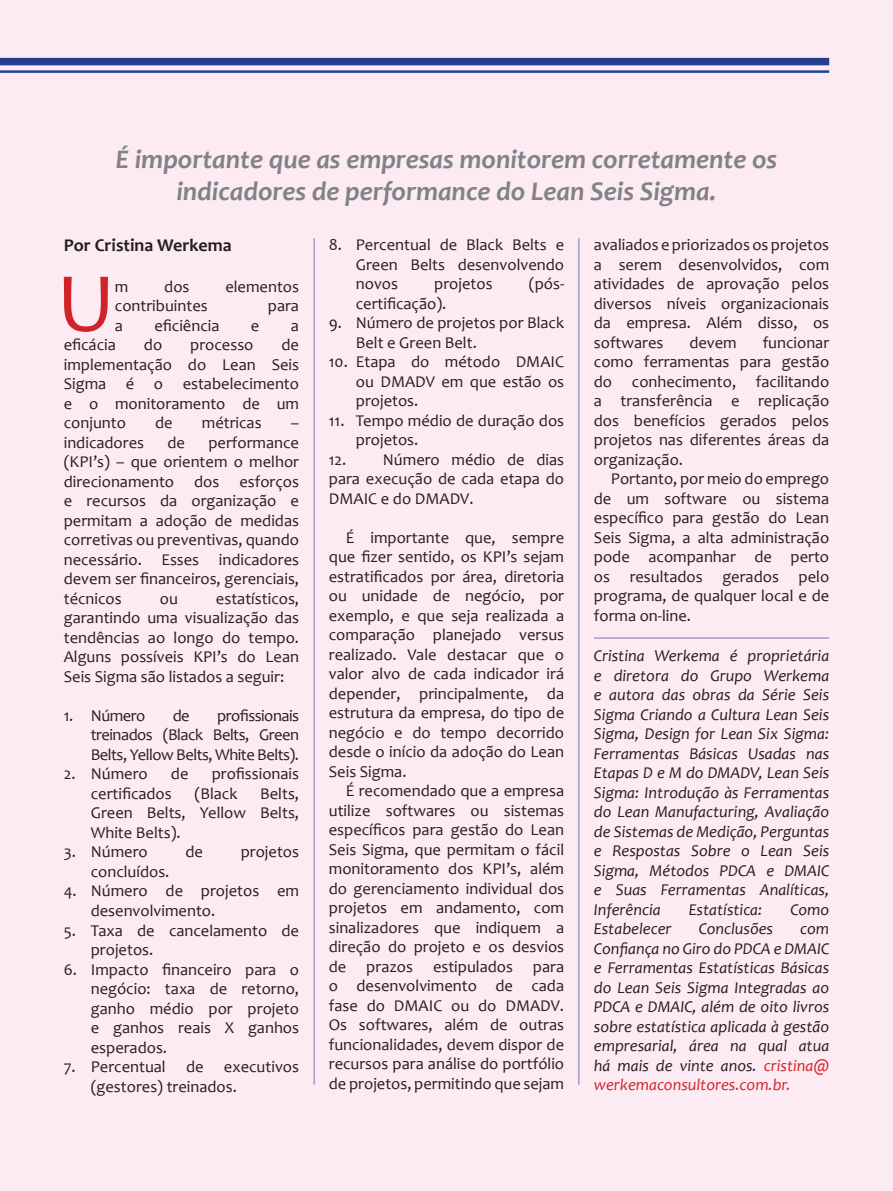
<style>
.page{position:relative;width:893px;height:1191px;background:#fdebf3}
.page>*{position:absolute;margin:0;border:0;box-sizing:border-box;transform-origin:0 0}
.t1{font:84.9px "Candara";color:#d1232a}
.t2{font:italic 700 27px/31.5px "Candara";color:#808285;text-align:center}
.t3{font:700 18px "Candara";color:#231f20}
.t4{font:16.5px/19.5px "Candara";color:#231f20;text-align:justify}
.t5{font:italic 16.5px/19.5px "Candara";color:#231f20;text-align:justify}
.s1{color:#d1232a}
</style>
<div class="page">
<div style="left:0;top:58px;width:829px;height:7px;background:#253f8e"></div>
<hr style="left:0;top:70px;width:829px;height:3px;background:#253f8e">
<hr style="left:314px;top:238px;width:1px;height:846px;background:#7477b0">
<hr style="left:579px;top:238px;width:1px;height:846px;background:#7477b0">
<hr style="left:594px;top:638px;width:235px;height:1px;background:#7477b0">
<p class="t2" style="left:116px;top:144px;width:663px">É importante que as empresas monitorem corretamente os indicadores de performance do Lean Seis Sigma.</p>
<p class="t3" style="left:64px;top:234px;width:169px">Por Cristina Werkema</p>
<p class="t1" style="left:57px;top:250px;width:60px">U</p>
<p class="t4" style="left:115px;top:276px;width:15px">m</p>
<p class="t4" style="left:164px;top:276px;width:27px">dos</p>
<p class="t4" style="left:225px;top:276px;width:75px">elementos</p>
<p class="t4" style="left:356px;top:235px;width:210px;text-indent:-27px">8. Percentual de Black Belts e Green Belts desenvolvendo novos</p>
<p class="t4" style="left:594px;top:235px;width:237px">avaliados e priorizados os projetos a serem desenvolvidos, com atividades de aprovação pelos diversos níveis organizacionais da empresa. Além disso, os softwares</p>
<p class="t4" style="left:434px;top:274px;width:60px">projetos</p>
<p class="t4" style="left:529px;top:274px;width:37px">(pós-</p>
<p class="t4" style="left:356px;top:293px;width:92px">certificação).</p>
<p class="t4" style="left:356px;top:313px;width:210px;text-indent:-27px">9. Número de projetos por Black<br>Belt e Green Belt.</p>
<p class="t4" style="left:356px;top:352px;width:210px;text-indent:-27px">10. Etapa do método DMAIC ou DMADV em que estão os projetos.</p>
<p class="t4" style="left:356px;top:410px;width:210px;text-indent:-27px">11. Tempo médio de duração dos projetos.</p>
<p class="t4" style="left:329px;top:449px;width:237px">12. Número médio de dias para execução de cada etapa do DMAIC e do DMADV.</p>
<p class="t4" style="left:329px;top:527px;width:237px;text-indent:17px">É importante que, sempre que fizer sentido, os KPI’s sejam estratificados por área, diretoria ou unidade de negócio, por exemplo, e que seja realizada a comparação planejado versus realizado. Vale destacar que o valor alvo de cada indicador irá depender, principalmente, da estrutura da empresa, do tipo de negócio e do tempo decorrido desde o início da adoção do Lean Seis Sigma.</p>
<p class="t4" style="left:329px;top:781px;width:237px;text-indent:17px">É recomendado que a empresa utilize softwares ou sistemas específicos para gestão do Lean Seis Sigma, que permitam o fácil monitoramento dos KPI’s, além do gerenciamento individual dos projetos em andamento, com sinalizadores que indiquem a direção do projeto e os desvios de prazos estipulados para o desenvolvimento de cada fase do DMAIC ou do DMADV.<br>Os softwares, além de outras funcionalidades, devem dispor de recursos para análise do portfólio de projetos, permitindo que sejam</p>
<p class="t4" style="left:115px;top:296px;width:94px">contribuintes</p>
<p class="t4" style="left:268px;top:296px;width:33px">para</p>
<p class="t4" style="left:115px;top:315px;width:10px">a</p>
<p class="t4" style="left:154px;top:315px;width:67px">eficiência</p>
<p class="t4" style="left:251px;top:315px;width:10px">e</p>
<p class="t4" style="left:291px;top:315px;width:10px">a</p>
<p class="t4" style="left:594px;top:332px;width:237px;text-indent:169px">funcionar como ferramentas para gestão do conhecimento, facilitando a transferência e replicação dos benefícios gerados pelos projetos nas diferentes áreas da organização.</p>
<p class="t4" style="left:594px;top:469px;width:237px;text-indent:17px">Portanto, por meio do emprego de um software ou sistema específico para gestão do Lean Seis Sigma, a alta administração pode acompanhar de perto os resultados gerados pelo programa, de qualquer local e de forma on-line.</p>
<p class="t5" style="left:594px;top:646px;width:237px">Cristina Werkema é proprietária e diretora do Grupo Werkema e autora das obras da Série Seis Sigma Criando a Cultura Lean Seis Sigma, Design for Lean Six Sigma:<br>Ferramentas Básicas Usadas nas Etapas D e M do DMADV, Lean Seis Sigma: Introdução às Ferramentas do Lean Manufacturing, Avaliação de Sistemas de Medição, Perguntas e Respostas Sobre o Lean Seis Sigma, Métodos PDCA e DMAIC e Suas Ferramentas Analíticas, Inferência</p>
<p class="t4" style="left:689px;top:332px;width:49px">devem</p>
<p class="t4" style="left:64px;top:335px;width:54px">eficácia</p>
<p class="t4" style="left:144px;top:335px;width:20px">do</p>
<p class="t4" style="left:190px;top:335px;width:65px">processo</p>
<p class="t4" style="left:64px;top:335px;width:237px;text-indent:218px">de implementação do Lean Seis Sigma é o estabelecimento e o monitoramento de um conjunto</p>
<p class="t4" style="left:155px;top:413px;width:19px">de</p>
<p class="t4" style="left:202px;top:413px;width:61px">métricas</p>
<p class="t4" style="left:291px;top:413px;width:10px">–</p>
<p class="t4" style="left:64px;top:432px;width:237px;text-indent:145px">performance (KPI’s) – que orientem o melhor direcionamento dos esforços e recursos da organização e permitam a adoção de medidas corretivas ou preventivas, quando necessário. Esses indicadores devem ser financeiros, gerenciais, técnicos</p>
<p class="t4" style="left:64px;top:432px;width:82px">indicadores</p>
<p class="t4" style="left:167px;top:432px;width:19px">de</p>
<p class="t4" style="left:64px;top:588px;width:237px;text-indent:152px">estatísticos, garantindo uma visualização das tendências ao longo do tempo.<br>Alguns possíveis KPI’s do Lean Seis Sigma são listados a seguir:</p>
<p class="t4" style="left:64px;top:705px;width:83px">1. Número</p>
<p class="t4" style="left:173px;top:705px;width:19px">de</p>
<p class="t4" style="left:160px;top:588px;width:20px">ou</p>
<p class="t4" style="left:91px;top:705px;width:210px;text-indent:126px">profissionais treinados (Black Belts, Green Belts, Yellow Belts, White Belts).</p>
<p class="t4" style="left:64px;top:764px;width:86px">2. Número</p>
<p class="t4" style="left:171px;top:764px;width:19px">de</p>
<p class="t4" style="left:212px;top:764px;width:89px">profissionais</p>
<p class="t4" style="left:91px;top:783px;width:82px">certificados</p>
<p class="t4" style="left:195px;top:783px;width:44px">(Black</p>
<p class="t4" style="left:91px;top:783px;width:210px;text-indent:169px">Belts, Green Belts, Yellow Belts, White Belts).</p>
<p class="t4" style="left:64px;top:842px;width:86px">3. Número</p>
<p class="t4" style="left:185px;top:842px;width:19px">de</p>
<p class="t4" style="left:241px;top:842px;width:60px">projetos</p>
<p class="t4" style="left:91px;top:861px;width:80px">concluídos.</p>
<p class="t4" style="left:91px;top:881px;width:210px;text-indent:-27px">4. Número de projetos em desenvolvimento.</p>
<p class="t4" style="left:91px;top:920px;width:210px;text-indent:-27px">5. Taxa de cancelamento de projetos.</p>
<p class="t4" style="left:91px;top:959px;width:210px;text-indent:-27px">6. Impacto financeiro para o negócio: taxa de retorno, ganho médio por projeto e ganhos reais X ganhos esperados.</p>
<p class="t4" style="left:91px;top:1056px;width:210px;text-indent:-27px">7. Percentual de executivos (gestores) treinados.</p>
<p class="t5" style="left:689px;top:899px;width:75px">Estatística:</p>
<p class="t5" style="left:790px;top:899px;width:40px">Como</p>
<p class="t5" style="left:594px;top:919px;width:79px">Estabelecer</p>
<p class="t5" style="left:699px;top:919px;width:76px">Conclusões</p>
<p class="t5" style="left:594px;top:919px;width:237px;text-indent:206px">com Confiança no Giro do PDCA e DMAIC e Ferramentas Estatísticas Básicas do Lean Seis Sigma Integradas ao PDCA e DMAIC, além de oito livros sobre estatística aplicada à gestão empresarial, área na qual atua há mais de vinte anos. <span class="s1">cristina@ werkemaconsultores.com.br.</span></p>
</div>
